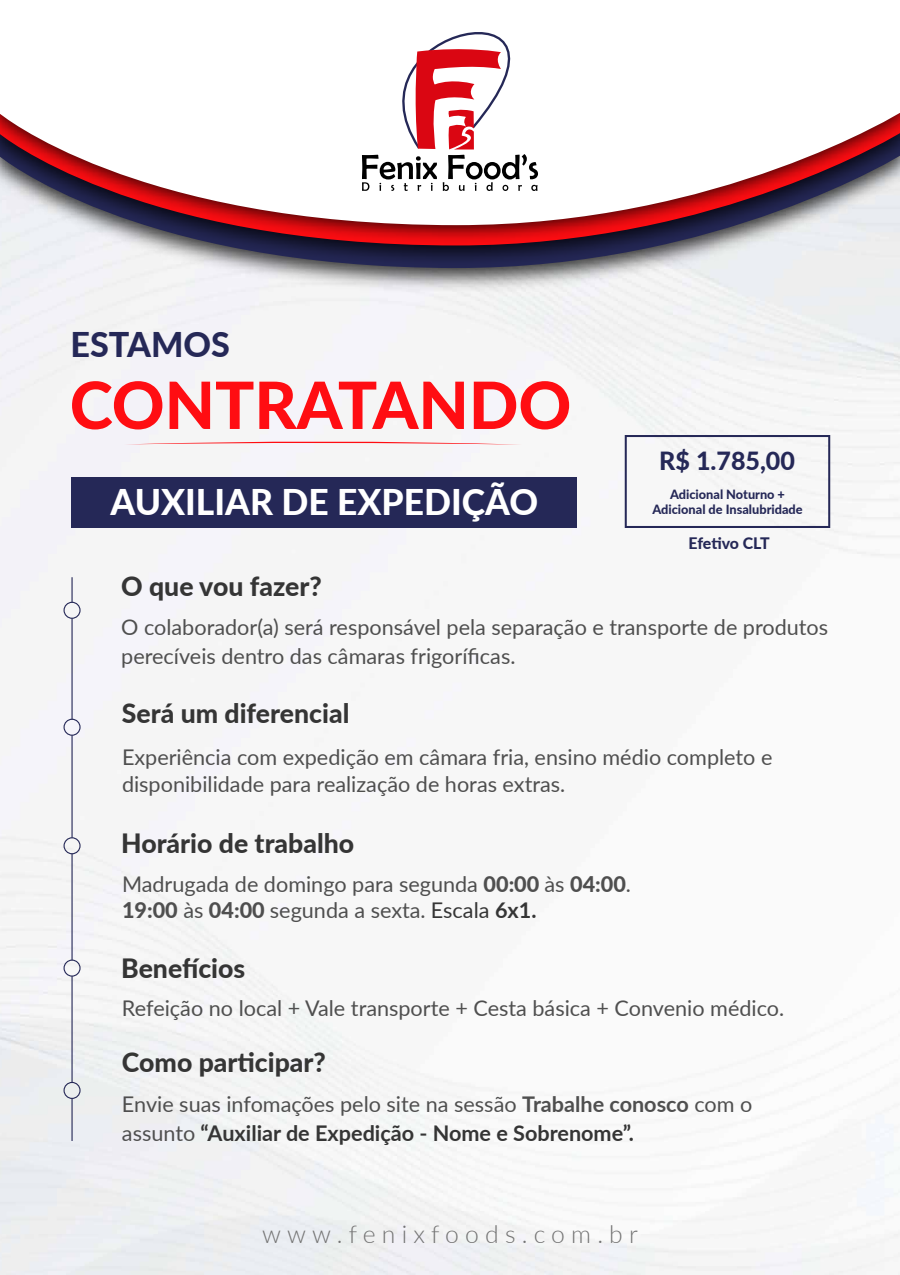
<style>
.page{position:relative;width:900px;height:1275px;background:#fff}
.page>*{position:absolute;margin:0;border:0;box-sizing:border-box;transform-origin:0 0}
.t1{font:800 65.25px "Lato";color:#ff0d12}
.t2{font:800 35.47px "Lato";color:#fff}
.t3{font:800 34.12px "Lato";color:#252857}
.t4{font:800 26.62px "Lato";color:#353535}
.t5{font:800 25.05px "Lato";color:#252857}
.t6{font:300 24.75px "Lato";letter-spacing:.25em;color:#737373}
.t7{font:21.6px/29.1px "Lato";color:#4f4f4f}
.t8{font:800 15.9px "Lato";letter-spacing:-.015em;color:#252857}
.t9{font:800 12.75px/15.3px "Lato";color:#252857;text-align:center}
.s1{font-weight:800}
.s2{color:#353535}
.s3{font-weight:700;color:#353535}
.s4{font-weight:700}
</style>
<div class="page">
<img style="left:0;top:299px;width:900px;height:976px">
<img style="left:0;top:253px;width:900px;height:24px">
<img style="left:0;top:225px;width:900px;height:28px">
<svg style="left:0;top:112px;width:900px;height:113px"></svg>
<svg style="left:339px;top:32px;width:263px;height:159px"></svg>
<div style="left:71px;top:477px;width:506px;height:51px;background:#252857"></div>
<svg style="left:625px;top:435px;width:205px;height:93px"></svg>
<svg style="left:124px;top:441px;width:398px;height:4px"></svg>
<hr style="left:71px;top:577px;width:2px;height:25px;background:#252857">
<hr style="left:71px;top:735px;width:2px;height:103px;background:#252857">
<hr style="left:71px;top:976px;width:2px;height:106px;background:#252857">
<hr style="left:71px;top:1098px;width:2px;height:43px;background:#252857">
<hr style="left:71px;top:854px;width:2px;height:106px;background:#252857">
<hr style="left:71px;top:618px;width:2px;height:101px;background:#252857">
<div style="left:64px;top:602px;width:17px;height:17px;border:1px solid #252857;border-radius:50%"></div>
<div style="left:64px;top:719px;width:17px;height:17px;border:1px solid #252857;border-radius:50%"></div>
<div style="left:64px;top:837px;width:17px;height:17px;border:1px solid #252857;border-radius:50%"></div>
<div style="left:64px;top:960px;width:17px;height:17px;border:1px solid #252857;border-radius:50%"></div>
<div style="left:64px;top:1082px;width:17px;height:17px;border:1px solid #252857;border-radius:50%"></div>
<h3 class="t3" style="left:71px;top:319px;width:161px">ESTAMOS</h3>
<h1 class="t1" style="left:70px;top:357px;width:503px">CONTRATANDO</h1>
<h2 class="t2" style="left:111px;top:476px;width:429px">AUXILIAR DE EXPEDIÇÃO</h2>
<p class="t4" style="left:121px;top:567px;width:202px">O que vou fazer?</p>
<p class="t5" style="left:659px;top:443px;width:137px">R$ 1.785,00</p>
<p class="t9" style="left:652px;top:486px;width:152px">Adicional Noturno +<br>Adicional de Insalubridade</p>
<p class="t8" style="left:689px;top:531px;width:83px">Efetivo CLT</p>
<p class="t7" style="left:121px;top:612px;width:709px">O colaborador(a) será responsável pela separação e transporte de produtos perecíveis dentro das câmaras frigoríficas.</p>
<p class="t4" style="left:122px;top:693px;width:229px">Será um diferencial</p>
<p class="t7" style="left:122px;top:743px;width:652px;line-height:26.2px">Experiência com expedição em câmara fria, ensino médio completo e disponibilidade para realização de horas extras.</p>
<p class="t4" style="left:121px;top:824px;width:234px">Horário de trabalho</p>
<p class="t7" style="left:122px;top:870px;width:511px;line-height:26px">Madrugada de domingo para segunda <span class="s1">00:00</span> às <span class="s1">04:00</span>.<br><span class="s1">19:00</span> às <span class="s1">04:00</span> segunda a sexta. <span class="s2">Escala</span> <span class="s3">6x1.</span></p>
<p class="t4" style="left:121px;top:948px;width:126px">Benefícios</p>
<p class="t7" style="left:122px;top:993px;width:664px">Refeição no local + Vale transporte + Cesta básica + Convenio médico.</p>
<p class="t4" style="left:122px;top:1042px;width:206px">Como participar?</p>
<p class="t7" style="left:122px;top:1088px;width:632px">Envie suas infomações pelo site na sessão <span class="s4">Trabalhe conosco</span> com o assunto <span class="s3">“Auxiliar de Expedição - Nome e Sobrenome”.</span></p>
<p class="t6" style="left:262px;top:1217px;width:377px">www.fenixfoods.com.br</p>
</div>
